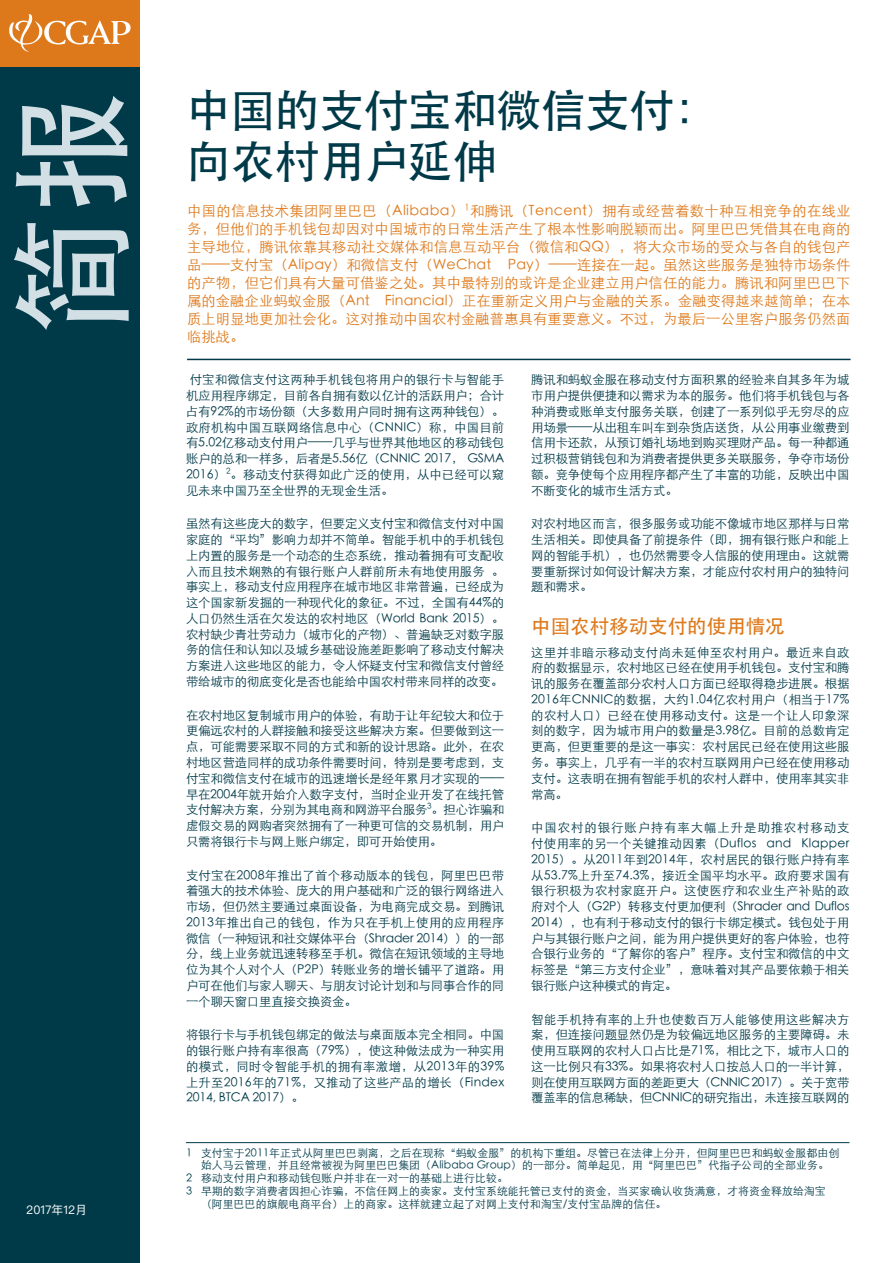
<style>
.page{position:relative;width:893px;height:1263px;background:#fff}
.page>*{position:absolute;margin:0;border:0;box-sizing:border-box;transform-origin:0 0}
.t1{font:500 123px "ST Heiti SC";color:#d2e0e6}
.headine{font:500 45px/51.8px "ST Heiti SC";letter-spacing:-.015em;color:#003a49}
.subhead_1{font:500 19.5px "ST Heiti SC";color:#de791b}
.INTRO{font:300 14.25px/18px "ST Heiti SC";letter-spacing:.01em;color:#de791b;text-align:justify}
.body_text{font:300 12.3px/15.8px "ST Heiti SC";letter-spacing:-.01em;color:#003a49;text-align:justify}
.t2{font:11.85px "Ping Fang TC";color:#fff}
.first_footnote{font:300 10.8px/12.8px "ST Heiti SC";letter-spacing:.01em;color:#003a49;text-align:center}
</style>
<div class="page">
<hr style="left:186px;top:1142px;width:663px;height:1px;background:#003a49">
<hr style="left:187px;top:359px;width:664px;height:1px;background:#003a49">
<div style="left:0;top:52px;width:140px;height:1211px;background:#003a49"></div>
<div style="left:0;top:0;width:140px;height:66px;background:#de791b"></div>
<svg style="left:9px;top:14px;width:122px;height:38px"></svg>
<p class="t1" style="left:3px;top:338px;width:250px;rotate:-90deg">简报</p>
<p class="t2" style="left:26px;top:1203px;width:62px">2017年12月</p>
<p class="headine" style="left:186px;top:82px;width:534px">中国的支付宝和微信支付：向农村用户延伸</p>
<p class="INTRO" style="left:187px;top:201px;width:665px">中国的信息技术集团阿里巴巴（Alibaba）<sup>1</sup>和腾讯（Tencent）拥有或经营着数十种互相竞争的在线业务，但他们的手机钱包却因对中国城市的日常生活产生了根本性影响脱颖而出。阿里巴巴凭借其在电商的主导地位，腾讯依靠其移动社交媒体和信息互动平台（微信和QQ），将大众市场的受众与各自的钱包产品——支付宝（Alipay）和微信支付（WeChat Pay）——连接在一起。虽然这些服务是独特市场条件的产物，但它们具有大量可借鉴之处。其中最特别的或许是企业建立用户信任的能力。腾讯和阿里巴巴下属的金融企业蚂蚁金服（Ant Financial）正在重新定义用户与金融的关系。金融变得越来越简单；在本质上明显地更加社会化。这对推动中国农村金融普惠具有重要意义。不过，为最后一公里客户服务仍然面临挑战。</p>
<p class="body_text" style="left:186px;top:371px;width:320px;text-indent:4px">付宝和微信支付这两种手机钱包将用户的银行卡与智能手机应用程序绑定，目前各自拥有数以亿计的活跃用户；合计占有92%的市场份额（大多数用户同时拥有这两种钱包）。政府机构中国互联网络信息中心（CNNIC）称，中国目前有5.02亿移动支付用户——几乎与世界其他地区的移动钱包账户的总和一样多，后者是5.56亿（CNNIC 2017， GSMA 2016）<sup>2</sup>。移动支付获得如此广泛的使用，从中已经可以窥见未来中国乃至全世界的无现金生活。</p>
<p class="body_text" style="left:186px;top:515px;width:320px">虽然有这些庞大的数字，但要定义支付宝和微信支付对中国家庭的“平均”影响力却并不简单。智能手机中的手机钱包上内置的服务是一个动态的生态系统，推动着拥有可支配收入而且技术娴熟的有银行账户人群前所未有地使用服务 。事实上，移动支付应用程序在城市地区非常普遍，已经成为这个国家新发掘的一种现代化的象征。不过，全国有44%的人口仍然生活在欠发达的农村地区（World Bank 2015）。农村缺少青壮劳动力（城市化的产物）、普遍缺乏对数字服务的信任和认知以及城乡基础设施差距影响了移动支付解决方案进入这些地区的能力，令人怀疑支付宝和微信支付曾经带给城市的彻底变化是否也能给中国农村带来同样的改变。</p>
<p class="body_text" style="left:186px;top:706px;width:320px">在农村地区复制城市用户的体验，有助于让年纪较大和位于更偏远农村的人群接触和接受这些解决方案。但要做到这一点，可能需要采取不同的方式和新的设计思路。此外，在农村地区营造同样的成功条件需要时间，特别是要考虑到，支付宝和微信支付在城市的迅速增长是经年累月才实现的——早在2004年就开始介入数字支付，当时企业开发了在线托管支付解决方案，分别为其电商和网游平台服务<sup>3</sup>。担心诈骗和虚假交易的网购者突然拥有了一种更可信的交易机制，用户只需将银行卡与网上账户绑定，即可开始使用。</p>
<p class="body_text" style="left:186px;top:866px;width:320px">支付宝在2008年推出了首个移动版本的钱包，阿里巴巴带着强大的技术体验、庞大的用户基础和广泛的银行网络进入市场，但仍然主要通过桌面设备，为电商完成交易。到腾讯2013年推出自己的钱包，作为只在手机上使用的应用程序微信（一种短讯和社交媒体平台（Shrader 2014））的一部分，线上业务就迅速转移至手机。微信在短讯领域的主导地位为其个人对个人（P2P）转账业务的增长铺平了道路。用户可在他们与家人聊天、与朋友讨论计划和与同事合作的同一个聊天窗口里直接交换资金。</p>
<p class="body_text" style="left:186px;top:1026px;width:320px">将银行卡与手机钱包绑定的做法与桌面版本完全相同。中国的银行账户持有率很高（79%），使这种做法成为一种实用的模式，同时令智能手机的拥有率激增，从2013年的39%上升至2016年的71%，又推动了这些产品的增长（Findex 2014, BTCA 2017）。</p>
<p class="body_text" style="left:531px;top:371px;width:320px">腾讯和蚂蚁金服在移动支付方面积累的经验来自其多年为城市用户提供便捷和以需求为本的服务。他们将手机钱包与各种消费或账单支付服务关联，创建了一系列似乎无穷尽的应用场景——从出租车叫车到杂货店送货，从公用事业缴费到信用卡还款，从预订婚礼场地到购买理财产品。每一种都通过积极营销钱包和为消费者提供更多关联服务，争夺市场份额。竞争使每个应用程序都产生了丰富的功能，反映出中国不断变化的城市生活方式。</p>
<p class="body_text" style="left:531px;top:515px;width:320px">对农村地区而言，很多服务或功能不像城市地区那样与日常生活相关。即使具备了前提条件（即，拥有银行账户和能上网的智能手机），也仍然需要令人信服的使用理由。这就需要重新探讨如何设计解决方案，才能应付农村用户的独特问题和需求。</p>
<p class="subhead_1" style="left:531px;top:616px;width:255px">中国农村移动支付的使用情况</p>
<p class="body_text" style="left:531px;top:643px;width:320px">这里并非暗示移动支付尚未延伸至农村用户。最近来自政府的数据显示，农村地区已经在使用手机钱包。支付宝和腾讯的服务在覆盖部分农村人口方面已经取得稳步进展。根据2016年CNNIC的数据，大约1.04亿农村用户（相当于17%的农村人口）已经在使用移动支付。这是一个让人印象深刻的数字，因为城市用户的数量是3.98亿。目前的总数肯定更高，但更重要的是这一事实：农村居民已经在使用这些服务。事实上，几乎有一半的农村互联网用户已经在使用移动支付。这表明在拥有智能手机的农村人群中，使用率其实非常高。</p>
<p class="body_text" style="left:531px;top:819px;width:320px">中国农村的银行账户持有率大幅上升是助推农村移动支付使用率的另一个关键推动因素（Duflos and Klapper 2015）。从2011年到2014年，农村居民的银行账户持有率从53.7%上升至74.3%，接近全国平均水平。政府要求国有银行积极为农村家庭开户。这使医疗和农业生产补贴的政府对个人（G2P）转移支付更加便利（Shrader and Duflos 2014），也有利于移动支付的银行卡绑定模式。钱包处于用户与其银行账户之间，能为用户提供更好的客户体验，也符合银行业务的“了解你的客户”程序。支付宝和微信的中文标签是“第三方支付企业”，意味着对其产品要依赖于相关银行账户这种模式的肯定。</p>
<p class="body_text" style="left:531px;top:1010px;width:320px">智能手机持有率的上升也使数百万人能够使用这些解决方案，但连接问题显然仍是为较偏远地区服务的主要障碍。未使用互联网的农村人口占比是71%，相比之下，城市人口的这一比例只有33%。如果将农村人口按总人口的一半计算，则在使用互联网方面的差距更大（CNNIC 2017）。关于宽带覆盖率的信息稀缺，但CNNIC的研究指出，未连接互联网的</p>
<p class="first_footnote" style="left:186px;top:1145px;width:655px">1 支付宝于2011年正式从阿里巴巴剥离，之后在现称“蚂蚁金服”的机构下重组。尽管已在法律上分开，但阿里巴巴和蚂蚁金服都由创始人马云管理，并且经常被视为阿里巴巴集团（Alibaba Group）的一部分。简单起见，用“阿里巴巴”代指子公司的全部业务。</p>
<p class="first_footnote" style="left:186px;top:1170px;width:323px">2 移动支付用户和移动钱包账户并非在一对一的基础上进行比较。</p>
<p class="first_footnote" style="left:201px;top:1183px;width:626px;text-align:left;text-indent:-15px">3 早期的数字消费者因担心诈骗，不信任网上的卖家。支付宝系统能托管已支付的资金，当买家确认收货满意，才将资金释放给淘宝（阿里巴巴的旗舰电商平台）上的商家。这样就建立起了对网上支付和淘宝/支付宝品牌的信任。</p>
</div>
